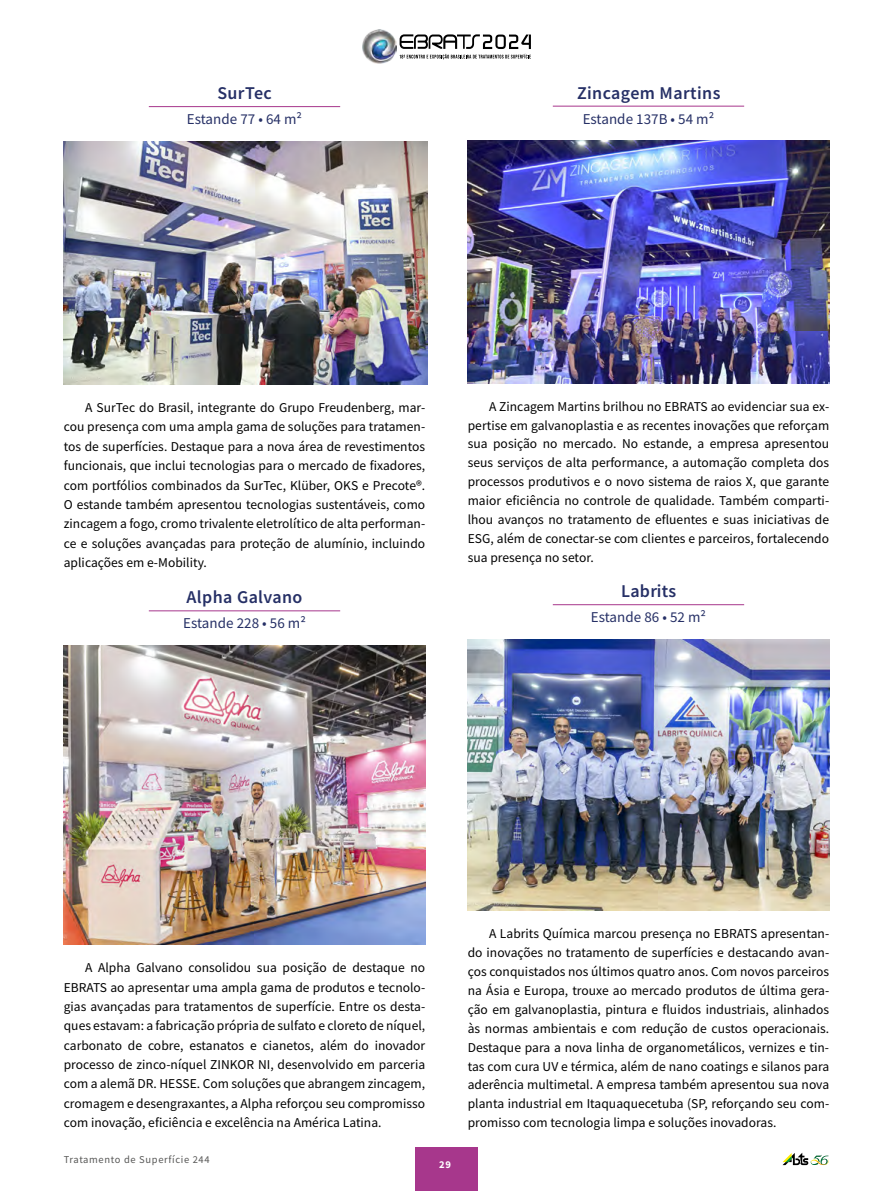
<style>
.page{position:relative;width:893px;height:1191px;background:#fff}
.page>*{position:absolute;margin:0;border:0;box-sizing:border-box;transform-origin:0 0}
.t1{font:18px "Source Sans Variable";letter-spacing:.02em;color:#263066}
.t2{font:15px "Source Sans Pro";letter-spacing:.005em;color:#263066}
.t3{font:13.5px/18.9px "Source Sans Pro";letter-spacing:.005em;color:#000;text-align:justify}
.t4{font:10.5px "Source Sans Pro";letter-spacing:.06em;color:#575756}
.t5{font:700 10.5px "Source Sans Pro";color:#fff}
</style>
<div class="page">
<svg style="left:782px;top:1152px;width:47px;height:13px"></svg>
<img style="left:362px;top:30px;width:34px;height:34px">
<svg style="left:400px;top:34px;width:131px;height:25px"></svg>
<div style="left:415px;top:1147px;width:63px;height:44px;background:#a7378c"></div>
<hr style="left:149px;top:106px;width:191px;height:1px;background:#a7378c">
<hr style="left:149px;top:610px;width:191px;height:1px;background:#a7378c">
<img style="left:64px;top:142px;width:364px;height:242px">
<img style="left:64px;top:646px;width:361px;height:298px">
<hr style="left:553px;top:106px;width:191px;height:1px;background:#a7378c">
<hr style="left:553px;top:604px;width:191px;height:1px;background:#a7378c">
<img style="left:468px;top:141px;width:361px;height:242px">
<img style="left:468px;top:639px;width:361px;height:271px">
<h1 class="t1" style="left:217px;top:82px;width:56px">SurTec</h1>
<p class="t2" style="left:187px;top:109px;width:117px">Estande 77 • 64 m²</p>
<h1 class="t1" style="left:577px;top:82px;width:145px">Zincagem Martins</h1>
<p class="t2" style="left:583px;top:109px;width:133px">Estande 137B • 54 m²</p>
<p class="t3" style="left:64px;top:398px;width:363px;line-height:19.4px;text-indent:21px">A SurTec do Brasil, integrante do Grupo Freudenberg, mar&shy;cou presença com uma ampla gama de soluções para tratamen&shy;tos de superfícies. Destaque para a nova área de revestimentos funcionais, que inclui tecnologias para o mercado de fixadores, com portfólios combinados da SurTec, Klüber, OKS e Precote®.<br>O estande também apresentou tecnologias sustentáveis, como zincagem a fogo, cromo trivalente eletrolítico de alta performan&shy;ce e soluções avançadas para proteção de alumínio, incluindo aplicações em e-Mobility.</p>
<h1 class="t1" style="left:187px;top:586px;width:117px">Alpha Galvano</h1>
<p class="t2" style="left:183px;top:613px;width:124px">Estande 228 • 56 m²</p>
<p class="t3" style="left:468px;top:396px;width:363px;text-indent:21px">A Zincagem Martins brilhou no EBRATS ao evidenciar sua ex&shy;pertise em galvanoplastia e as recentes inovações que reforçam sua posição no mercado. No estande, a empresa apresentou seus serviços de alta performance, a automação completa dos processos produtivos e o novo sistema de raios X, que garante maior eficiência no controle de qualidade. Também comparti&shy;lhou avanços no tratamento de efluentes e suas iniciativas de ESG, além de conectar-se com clientes e parceiros, fortalecendo sua presença no setor.</p>
<h1 class="t1" style="left:621px;top:580px;width:57px">Labrits</h1>
<p class="t2" style="left:591px;top:607px;width:117px">Estande 86 • 52 m²</p>
<p class="t3" style="left:64px;top:958px;width:363px;line-height:19.4px;text-indent:21px">A Alpha Galvano consolidou sua posição de destaque no EBRATS ao apresentar uma ampla gama de produtos e tecnolo&shy;gias avançadas para tratamentos de superfície. Entre os desta&shy;ques estavam: a fabricação própria de sulfato e cloreto de níquel, carbonato de cobre, estanatos e cianetos, além do inovador processo de zinco-níquel ZINKOR NI, desenvolvido em parceria com a alemã DR. HESSE. Com soluções que abrangem zincagem, cromagem e desengraxantes, a Alpha reforçou seu compromisso com inovação, eficiência e excelência na América Latina.</p>
<p class="t4" style="left:64px;top:1152px;width:147px">Tratamento de Superfície 244</p>
<p class="t5" style="left:439px;top:1157px;width:13px">29</p>
<p class="t3" style="left:468px;top:924px;width:363px;text-indent:21px">A Labrits Química marcou presença no EBRATS apresentan&shy;do inovações no tratamento de superfícies e destacando avan&shy;ços conquistados nos últimos quatro anos. Com novos parceiros na Ásia e Europa, trouxe ao mercado produtos de última gera&shy;ção em galvanoplastia, pintura e fluidos industriais, alinhados às normas ambientais e com redução de custos operacionais.<br>Destaque para a nova linha de organometálicos, vernizes e tin&shy;tas com cura UV e térmica, além de nano coatings e silanos para aderência multimetal. A empresa também apresentou sua nova planta industrial em Itaquaquecetuba (SP, reforçando seu com&shy;promisso com tecnologia limpa e soluções inovadoras.</p>
</div>
